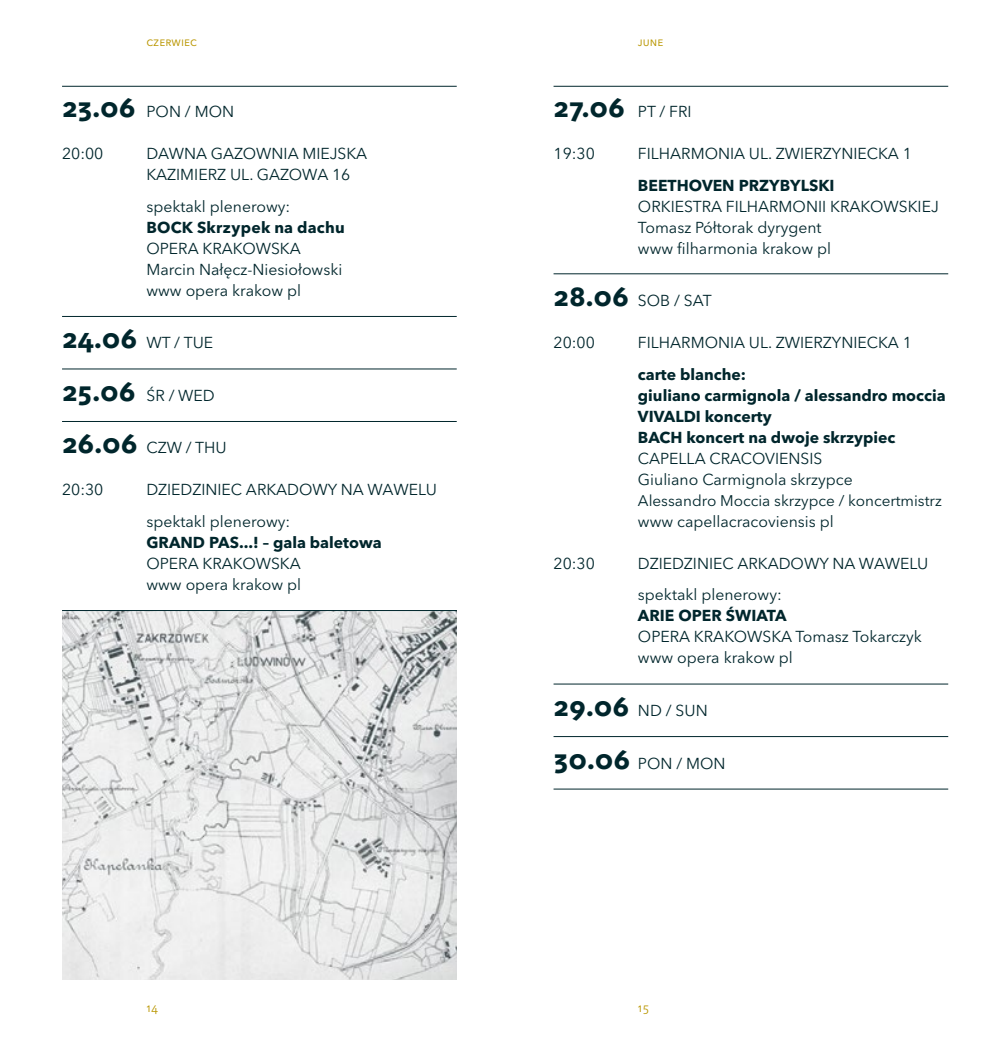
<style>
.page{position:relative;width:983px;height:1042px;background:#fff}
.page>*{position:absolute;margin:0;border:0;box-sizing:border-box;transform-origin:0 0}
.t1{font:700 25.72px "Avenir Next LT Pro";color:#00262c}
.t2{font:15.75px/21px "Avenir Next LT Pro";color:#00262c}
.t3{font:700 15.75px/21px "Avenir Next LT Pro";color:#00262c}
.t4{font:15.4px "Avenir Next LT Pro";color:#00262c}
.t5{font:12.25px "Avenir Next LT Pro";color:#b99600}
.s1{font-weight:700;font-size:25.72px}
.s2{font-weight:400;font-size:15.75px}
</style>
<div class="page">
<img style="left:62px;top:611px;width:394px;height:369px">
<hr style="left:62px;top:316px;width:394px;height:1px;background:#00262c">
<hr style="left:62px;top:368px;width:394px;height:1px;background:#00262c">
<hr style="left:62px;top:421px;width:394px;height:1px;background:#00262c">
<hr style="left:62px;top:610px;width:394px;height:1px;background:#00262c">
<hr style="left:553px;top:273px;width:394px;height:1px;background:#00262c">
<hr style="left:553px;top:683px;width:394px;height:1px;background:#00262c">
<hr style="left:553px;top:736px;width:394px;height:1px;background:#00262c">
<hr style="left:553px;top:788px;width:394px;height:1px;background:#00262c">
<hr style="left:62px;top:86px;width:394px;height:1px;background:#00262c">
<hr style="left:553px;top:86px;width:394px;height:1px;background:#00262c">
<p class="t5" style="left:146px;top:35px;width:52px">czerwiec</p>
<p class="t5" style="left:637px;top:35px;width:27px">june</p>
<p class="t2" style="left:62px;top:101px;width:146px"><span class="s1">23.06</span> PON / MON</p>
<p class="t2" style="left:62px;top:143px;width:56px">20:00 DAWNA</p>
<p class="t2" style="left:211px;top:143px;width:12px">GAZOWNIA</p>
<p class="t2" style="left:302px;top:143px;width:11px">MIEJSKA</p>
<p class="t2" style="left:62px;top:164px;width:15px">KAZIMIERZ</p>
<p class="t2" style="left:230px;top:164px;width:40px">UL . GAZOWA</p>
<p class="t2" style="left:332px;top:164px;width:20px">16</p>
<p class="t2" style="left:146px;top:196px;width:145px">spektakl plenerowy:</p>
<p class="t3" style="left:146px;top:217px;width:200px">BOCK Skrzypek na dachu</p>
<p class="t2" style="left:146px;top:238px;width:33px">OPERA</p>
<p class="t2" style="left:146px;top:238px;width:197px;text-indent:56px">KRAKOWSKA<br>M arcin N ałęcz-N iesiołowski www opera krakow pl</p>
<h1 class="t1" style="left:62px;top:324px;width:91px">24.06 <span class="s2">WT</span></h1>
<p class="t2" style="left:174px;top:332px;width:20px">/ TUE</p>
<p class="t2" style="left:62px;top:385px;width:129px"><span class="s1">25.06</span> ŚR / WED</p>
<h1 class="t1" style="left:62px;top:429px;width:91px">26.06 <span class="s2">CZW</span></h1>
<p class="t2" style="left:186px;top:437px;width:21px">/ THU</p>
<p class="t2" style="left:62px;top:479px;width:53px">20:30 DZIEDZINIEC</p>
<p class="t2" style="left:246px;top:479px;width:13px">ARKADOWY</p>
<p class="t2" style="left:341px;top:479px;width:39px">NA WAWELU</p>
<p class="t2" style="left:146px;top:511px;width:145px">spektakl plenerowy:</p>
<p class="t3" style="left:146px;top:532px;width:13px">GRAN</p>
<p class="t3" style="left:193px;top:532px;width:190px">D PAS...! – gala baletowa</p>
<p class="t2" style="left:146px;top:553px;width:33px">OPERA</p>
<p class="t2" style="left:146px;top:553px;width:156px;text-indent:56px">KRAKOWSKA<br>www opera krakow pl</p>
<p class="t2" style="left:553px;top:101px;width:124px"><span class="s1">27.06</span> PT / FRI</p>
<p class="t2" style="left:553px;top:143px;width:53px">19:30 FILHARMONIA</p>
<p class="t2" style="left:748px;top:143px;width:38px">UL . ZWIERZYNIECKA</p>
<p class="t2" style="left:902px;top:143px;width:11px">1</p>
<p class="t3" style="left:637px;top:175px;width:196px">BEETHOVEN PRZYBYLSKI</p>
<p class="t2" style="left:637px;top:196px;width:11px">ORKIESTRA</p>
<p class="t2" style="left:725px;top:196px;width:10px">FILHARMONII</p>
<p class="t2" style="left:830px;top:196px;width:11px">KRAKOWSKIEJ</p>
<p class="t2" style="left:637px;top:217px;width:194px">Tomasz Półtorak dyrygent www filharmonia krakow pl</p>
<p class="t2" style="left:553px;top:290px;width:160px"><span class="s1">28.06</span> sob / sat</p>
<p class="t2" style="left:553px;top:332px;width:53px">20:00 FILHARMONIA</p>
<p class="t2" style="left:748px;top:332px;width:38px">UL . ZWIERZYNIECKA</p>
<p class="t2" style="left:902px;top:332px;width:11px">1</p>
<p class="t3" style="left:637px;top:364px;width:309px">carte blanche:<br>giuliano carmignola / alessandro moccia<br>VIVALDI koncerty<br>BACH</p>
<p class="t3" style="left:686px;top:427px;width:210px">koncert na dwoje skrzypiec</p>
<p class="t2" style="left:637px;top:448px;width:42px">CAPELLA</p>
<p class="t2" style="left:637px;top:448px;width:216px;text-indent:71px">CRACOVIENSIS<br>Giuliano Carmignola skrzypce</p>
<p class="t4" style="left:637px;top:491px;width:305px">Alessandro M occia skrzypce / koncertmistrz</p>
<p class="t2" style="left:637px;top:511px;width:197px">www capellacracoviensis pl</p>
<p class="t2" style="left:553px;top:553px;width:43px">20:30</p>
<p class="t2" style="left:637px;top:548px;width:292px;line-height:31.5px">dziedziniec arkadowy na wawelu spektakl plenerowy:</p>
<p class="t3" style="left:637px;top:605px;width:150px">arie op er świata</p>
<p class="t2" style="left:637px;top:626px;width:33px">OPERA</p>
<p class="t2" style="left:693px;top:626px;width:12px">KRAKOWSKA</p>
<p class="t2" style="left:795px;top:626px;width:128px">Tomasz Tokarczyk</p>
<p class="t2" style="left:637px;top:647px;width:156px">www opera krakow pl</p>
<h1 class="t1" style="left:553px;top:691px;width:90px">29.06 <span class="s2">ND</span></h1>
<p class="t2" style="left:665px;top:700px;width:21px">/ SUN</p>
<p class="t2" style="left:553px;top:752px;width:146px"><span class="s1">30.06</span> PON / MON</p>
<p class="t5" style="left:146px;top:1000px;width:13px">14</p>
<p class="t5" style="left:637px;top:1000px;width:13px">15</p>
</div>
